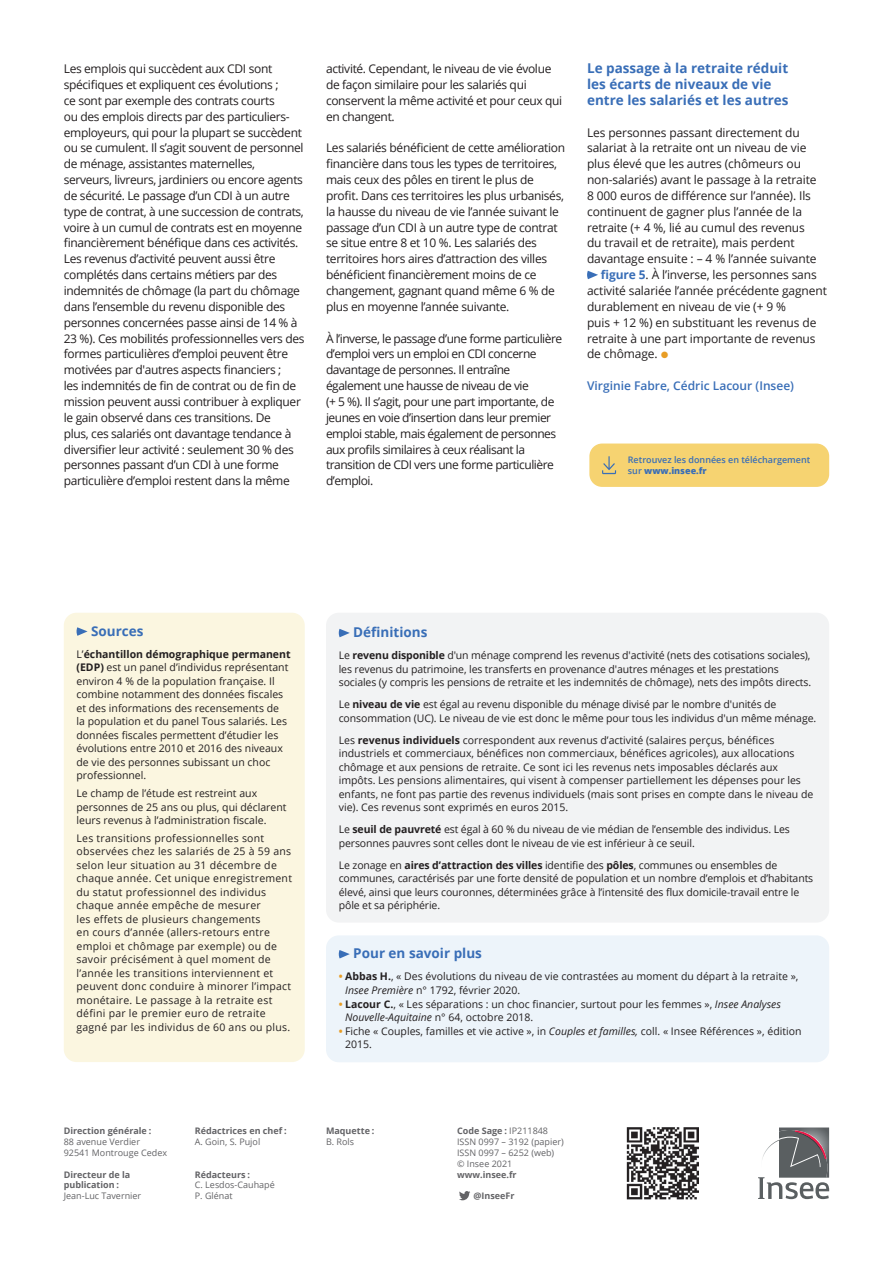
<style>
.page{position:relative;width:893px;height:1263px;background:#fff}
.page>*{position:absolute;margin:0;border:0;box-sizing:border-box;transform-origin:0 0}
.t1{font:700 13.5px/15.9px "Open Sans";color:#396eb7}
.t2{font:12px/15.9px "Open Sans";letter-spacing:-.03em;color:#231f20}
.t3{font:12px "Open Sans";letter-spacing:-.01em;color:#231f20}
.t4{font:600 12px "Open Sans";color:#396eb7}
.t5{font:10.5px/13.5px "Open Sans";color:#231f20}
.t6{font:10.5px/13.5px "Open Sans";letter-spacing:.025em;color:#231f20}
.t7{font:9px/10.8px "Open Sans";color:#636366}
.t8{font:700 9px/10.8px "Open Sans";color:#636366}
.t9{font:600 9px/10.5px "Open Sans";color:#396eb7}
.s1{font-weight:700;color:#396eb7}
.s2{color:#e89d25}
.s3{font-weight:800}
.s4{font-weight:700}
.s5{font-weight:700;color:#e89d25}
.s6{font-style:italic}
</style>
<div class="page">
<img style="left:626px;top:1127px;width:72px;height:72px">
<svg style="left:758px;top:1127px;width:71px;height:72px"></svg>
<svg style="left:459px;top:1191px;width:11px;height:10px"></svg>
<svg style="left:587px;top:271px;width:11px;height:8px"></svg>
<div style="left:64px;top:613px;width:241px;height:449px;background:#fbf6e0;border-radius:13px"></div>
<svg style="left:76px;top:627px;width:12px;height:9px"></svg>
<div style="left:326px;top:613px;width:503px;height:309px;background:#f2f3f4;border-radius:13px"></div>
<svg style="left:338px;top:629px;width:12px;height:8px"></svg>
<div style="left:326px;top:935px;width:503px;height:127px;background:#edf4fa;border-radius:13px"></div>
<svg style="left:338px;top:950px;width:12px;height:8px"></svg>
<div style="left:589px;top:443px;width:240px;height:44px;background:#f6d371;border-radius:13px"></div>
<svg style="left:602px;top:456px;width:14px;height:18px"></svg>
<p class="t2" style="left:64px;top:60px;width:242px">Les emplois qui succèdent aux CDI sont spécifiques et expliquent ces évolutions ;<br>ce sont par exemple des contrats courts<br>ou des emplois directs par des particuliers&shy;employeurs, qui pour la plupart se succèdent ou se cumulent. Il s’agit souvent de personnel de ménage, assistantes maternelles, serveurs, livreurs, jardiniers ou encore agents de sécurité. Le passage d’un CDI à un autre type de contrat, à une succession de contrats, voire à un cumul de contrats est en moyenne financièrement bénéfique dans ces activités.<br>Les revenus d’activité peuvent aussi être complétés dans certains métiers par des indemnités de chômage (la part du chômage dans l’ensemble du revenu disponible des personnes concernées passe ainsi de 14 % à 23 %). Ces mobilités professionnelles vers des formes particulières d’emploi peuvent être motivées par d'autres aspects financiers ;<br>les indemnités de fin de contrat ou de fin de mission peuvent aussi contribuer à expliquer le gain observé dans ces transitions. De<br>plus, ces salariés ont davantage tendance à diversifier leur activité : seulement 30 % des personnes passant d’un CDI à une forme particulière d’emploi restent dans la même</p>
<p class="t2" style="left:326px;top:60px;width:238px">activité. Cependant, le niveau de vie évolue de façon similaire pour les salariés qui conservent la même activité et pour ceux qui en changent.</p>
<p class="t2" style="left:326px;top:140px;width:241px">Les salariés bénéficient de cette amélioration financière dans tous les types de territoires, mais ceux des pôles en tirent le plus de profit. Dans ces territoires les plus urbanisés, la hausse du niveau de vie l’année suivant le passage d’un CDI à un autre type de contrat se situe entre 8 et 10 %. Les salariés des territoires hors aires d’attraction des villes bénéficient financièrement moins de ce changement, gagnant quand même 6 % de plus en moyenne l’année suivante.</p>
<p class="t2" style="left:326px;top:330px;width:238px">À l’inverse, le passage d’une forme particulière d’emploi vers un emploi en CDI concerne davantage de personnes. Il entraîne également une hausse de niveau de vie<br>(+ 5 %). Il s’agit, pour une part importante, de jeunes en voie d’insertion dans leur premier emploi stable, mais également de personnes aux profils similaires à ceux réalisant la transition de CDI vers une forme particulière d’emploi.</p>
<p class="t1" style="left:587px;top:60px;width:203px">Le passage à la retraite réduit les écarts de niveaux de vie entre les salariés et les autres</p>
<p class="t3" style="left:587px;top:124px;width:214px">Les personnes passant directement du</p>
<p class="t3" style="left:587px;top:140px;width:221px">salariat à la retraite ont un niveau de vie</p>
<p class="t3" style="left:587px;top:156px;width:215px">plus élevé que les autres (chômeurs ou</p>
<p class="t3" style="left:587px;top:171px;width:231px">non-salariés) avant le passage à la retraite</p>
<p class="t3" style="left:587px;top:187px;width:225px">8 000 euros de différence sur l’année). Ils</p>
<p class="t3" style="left:587px;top:203px;width:216px">continuent de gagner plus l’année de la</p>
<p class="t3" style="left:587px;top:219px;width:219px">retraite (+ 4 %, lié au cumul des revenus</p>
<p class="t3" style="left:587px;top:235px;width:209px">du travail et de retraite), mais perdent</p>
<p class="t3" style="left:587px;top:251px;width:231px">davantage ensuite : – 4 % l’année suivante</p>
<p class="t3" style="left:601px;top:267px;width:217px"><span class="s1">figure 5</span>. À l’inverse, les personnes sans</p>
<p class="t3" style="left:587px;top:282px;width:241px">activité salariée l’année précédente gagnent</p>
<p class="t3" style="left:587px;top:298px;width:200px">durablement en niveau de vie (+ 9 %</p>
<p class="t3" style="left:587px;top:314px;width:231px">puis + 12 %) en substituant les revenus de</p>
<p class="t3" style="left:587px;top:330px;width:230px">retraite à une part importante de revenus</p>
<p class="t3" style="left:587px;top:346px;width:83px">de chômage. <span class="s2">●</span></p>
<p class="t4" style="left:587px;top:378px;width:209px">Virginie Fabre, Cédric Lacour (Insee)</p>
<p class="t9" style="left:628px;top:454px;width:184px">Retrouvez les données en téléchargement sur <span class="s3">www.insee.fr</span></p>
<p class="t1" style="left:91px;top:623px;width:54px">Sources</p>
<p class="t5" style="left:77px;top:647px;width:216px">L’<span class="s4">échantillon démographique permanent (EDP)</span> est un panel d’individus représentant environ 4 % de la population française. Il combine notamment des données fiscales et des informations des recensements de<br>la population et du panel Tous salariés. Les données fiscales permettent d’étudier les évolutions entre 2010 et 2016 des niveaux de vie des personnes subissant un choc professionnel.</p>
<p class="t5" style="left:77px;top:786px;width:212px">Le champ de l’étude est restreint aux personnes de 25 ans ou plus, qui déclarent leurs revenus à l’administration fiscale.</p>
<p class="t6" style="left:77px;top:831px;width:217px">Les transitions professionnelles sont observées chez les salariés de 25 à 59 ans selon leur situation au 31 décembre de chaque année. Cet unique enregistrement du statut professionnel des individus chaque année empêche de mesurer<br>les effets de plusieurs changements<br>en cours d’année (allers-retours entre emploi et chômage par exemple) ou de savoir précisément à quel moment de l’année les transitions interviennent et peuvent donc conduire à minorer l’impact monétaire. Le passage à la retraite est défini par le premier euro de retraite gagné par les individus de 60 ans ou plus.</p>
<p class="t1" style="left:353px;top:624px;width:76px">Définitions</p>
<p class="t5" style="left:339px;top:648px;width:474px">Le <span class="s4">revenu disponible</span> d'un ménage comprend les revenus d'activité (nets des cotisations sociales), les revenus du patrimoine, les transferts en provenance d'autres ménages et les prestations sociales (y compris les pensions de retraite et les indemnités de chômage), nets des impôts directs.</p>
<p class="t5" style="left:339px;top:697px;width:479px">Le <span class="s4">niveau de vie</span> est égal au revenu disponible du ménage divisé par le nombre d'unités de consommation (UC). Le niveau de vie est donc le même pour tous les individus d'un même ménage.</p>
<p class="t5" style="left:339px;top:733px;width:476px">Les <span class="s4">revenus individuels</span> correspondent aux revenus d’activité (salaires perçus, bénéfices industriels et commerciaux, bénéfices non commerciaux, bénéfices agricoles), aux allocations chômage et aux pensions de retraite. Ce sont ici les revenus nets imposables déclarés aux impôts. Les pensions alimentaires, qui visent à compenser partiellement les dépenses pour les enfants, ne font pas partie des revenus individuels (mais sont prises en compte dans le niveau de vie). Ces revenus sont exprimés en euros 2015.</p>
<p class="t5" style="left:339px;top:822px;width:453px">Le <span class="s4">seuil de pauvreté</span> est égal à 60 % du niveau de vie médian de l’ensemble des individus. Les personnes pauvres sont celles dont le niveau de vie est inférieur à ce seuil.</p>
<p class="t5" style="left:339px;top:858px;width:476px">Le zonage en <span class="s4">aires d’attraction des villes</span> identifie des <span class="s4">pôles</span>, communes ou ensembles de communes, caractérisés par une forte densité de population et un nombre d’emplois et d’habitants élevé, ainsi que leurs couronnes, déterminées grâce à l’intensité des flux domicile-travail entre le pôle et sa périphérie.</p>
<p class="t1" style="left:353px;top:945px;width:130px">Pour en savoir plus</p>
<p class="t5" style="left:345px;top:970px;width:455px;text-indent:-6px"><span class="s5">•</span> <span class="s4">Abbas H.</span>, « Des évolutions du niveau de vie contrastées au moment du départ à la retraite »,<br><span class="s6">Insee Première</span> n° 1792, février 2020.</p>
<p class="t5" style="left:345px;top:997px;width:437px;text-indent:-6px"><span class="s5">•</span> <span class="s4">Lacour C.</span>, « Les séparations : un choc financier, surtout pour les femmes », <span class="s6">Insee Analyses<br>Nouvelle-Aquitaine</span> n° 64, octobre 2018.</p>
<p class="t5" style="left:345px;top:1024px;width:458px;text-indent:-6px"><span class="s5">•</span> Fiche « Couples, familles et vie active », in <span class="s6">Couples et familles,</span> coll. « Insee Références », édition<br>2015.</p>
<p class="t8" style="left:64px;top:1125px;width:89px">Direction générale :</p>
<p class="t7" style="left:64px;top:1136px;width:105px">88 avenue Verdier<br>92541 Montrouge Cedex</p>
<p class="t8" style="left:64px;top:1169px;width:68px">Directeur de la publication :</p>
<p class="t7" style="left:64px;top:1190px;width:79px">Jean-Luc Tavernier</p>
<p class="t8" style="left:195px;top:1125px;width:93px">Rédactrices en chef :</p>
<p class="t7" style="left:195px;top:1136px;width:67px">A. Goin, S. Pujol</p>
<p class="t8" style="left:195px;top:1169px;width:57px">Rédacteurs :</p>
<p class="t7" style="left:195px;top:1179px;width:81px">C. Lesdos-Cauhapé<br>P. Glénat</p>
<p class="t8" style="left:326px;top:1125px;width:50px">Maquette :</p>
<p class="t7" style="left:326px;top:1136px;width:30px">B. Rols</p>
<p class="t7" style="left:457px;top:1125px;width:108px"><span class="s4">Code Sage :</span> IP211848<br>ISSN 0997 – 3192 (papier)<br>ISSN 0997 – 6252 (web) © Insee 2021</p>
<p class="t8" style="left:457px;top:1169px;width:61px">www.insee.fr</p>
<p class="t8" style="left:473px;top:1190px;width:43px">@InseeFr</p>
</div>
